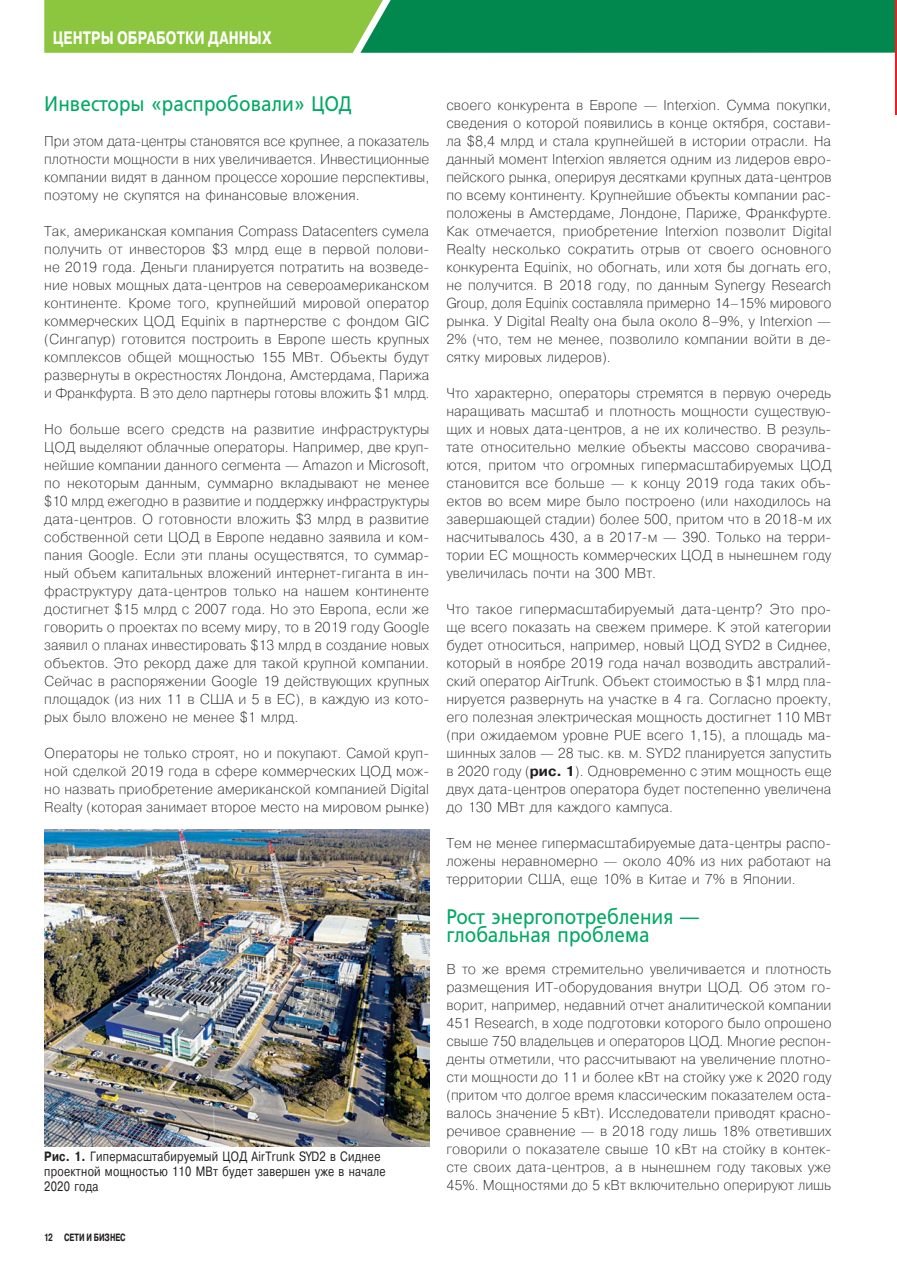
<style>
.page{position:relative;width:897px;height:1267px;background:#fff}
.page>*{position:absolute;margin:0;border:0;box-sizing:border-box;transform-origin:0 0}
.t1{font:21px/18px "Free Set";letter-spacing:.005em;color:#00a964;scale:.9 1}
.t2{font:700 18px "Pragmatica";letter-spacing:.01em;color:#fff;scale:.75 1}
.t3{font:200 14.25px/18px "Pragmatica";letter-spacing:.005em;color:#231f20;text-align:justify}
.t4{font:13.5px/15px "Pragmatica";letter-spacing:.025em;color:#231f20;scale:.8 1}
.t5{font:700 10.5px "Pragmatica";color:#231f20;scale:.7 1}
.s1{font-weight:700}
</style>
<div class="page">
<img style="left:44px;top:829px;width:385px;height:317px">
<hr style="left:895px;top:0;width:1px;height:115px;background:#ee1e23">
<svg style="left:44px;top:0;width:853px;height:53px;background:#38a04a"></svg>
<p class="t2" style="left:53px;top:26px;width:293px">Центры обработки данн ых</p>
<h1 class="t1" style="left:44px;top:95px;width:343px">Инвесторы «распробовали» ЦОД</h1>
<p class="t3" style="left:44px;top:131px;width:386px">При этом дата-центры становятся все крупнее, а показатель плотности мощности в них увеличивается. Инвестиционные компании видят в данном процессе хорошие перспективы, поэтому не скупятся на финансовые вложения.</p>
<p class="t3" style="left:44px;top:221px;width:387px">Так, американская компания Compass Datacenters сумела получить от инвесторов $3 млрд еще в первой полови&shy;не 2019 года. Деньги планируется потратить на возведе&shy;ние новых мощных дата-центров на североамериканском континенте. Кроме того, крупнейший мировой оператор коммерческих ЦОД Equinix в партнерстве с фондом GIC (Сингапур) готовится построить в Европе шесть крупных комплексов общей мощностью 155 МВт. Объекты будут развернуты в окрестностях Лондона, Амстердама, Парижа и Франкфурта. В это дело партнеры готовы вложить $1 млрд.</p>
<p class="t3" style="left:44px;top:419px;width:387px">Но больше всего средств на развитие инфраструктуры ЦОД выделяют облачные операторы. Например, две круп&shy;нейшие компании данного сегмента — Amazon и Microsoft, по некоторым данным, суммарно вкладывают не менее $10 млрд ежегодно в развитие и поддержку инфраструктуры дата-центров. О готовности вложить $3 млрд в развитие собственной сети ЦОД в Европе недавно заявила и ком&shy;пания Google. Если эти планы осуществятся, то суммар&shy;ный объем капитальных вложений интернет-гиганта в ин&shy;фраструктуру дата-центров только на нашем континенте достигнет $15 млрд c 2007 года. Но это Европа, если же говорить о проектах по всему миру, то в 2019 году Google заявил о планах инвестировать $13 млрд в создание новых объектов. Это рекорд даже для такой крупной компании.<br>Сейчас в распоряжении Google 19 действующих крупных площадок (из них 11 в США и 5 в ЕС), в каждую из кото&shy;рых было вложено не менее $1 млрд.</p>
<p class="t3" style="left:44px;top:743px;width:386px">Операторы не только строят, но и покупают. Самой круп&shy;ной сделкой 2019 года в сфере коммерческих ЦОД мож&shy;но назвать приобретение американской компанией Digital Realty (которая занимает второе место на мировом рынке)</p>
<p class="t4" style="left:44px;top:1148px;width:428px"><span class="s1">Рис. 1.</span> Гипермасштабируемый ЦОД AirTrunk SYD2 в Сиднее проектной мощностью 110 МВт будет завершен уже в начале<br>2020 года</p>
<p class="t5" style="left:44px;top:1230px;width:118px">12 СЕТИ И БИЗНЕС</p>
<p class="t3" style="left:446px;top:95px;width:387px">своего конкурента в Европе — Interxion. Сумма покупки, сведения о которой появились в конце октября, состави&shy;ла $8,4 млрд и стала крупнейшей в истории отрасли. На данный момент Interxion является одним из лидеров евро&shy;пейского рынка, оперируя десятками крупных дата-центров по всему континенту. Крупнейшие объекты компании рас&shy;положены в Амстердаме, Лондоне, Париже, Франкфурте.<br>Как отмечается, приобретение Interxion позволит Digital Realty несколько сократить отрыв от своего основного конкурента Equinix, но обогнать, или хотя бы догнать его, не получится. В 2018 году, по данным Synergy Research Group, доля Equinix составляла примерно 14–15% мирового рынка. У Digital Realty она была около 8–9%, у Interxion — 2% (что, тем не менее, позволило компании войти в де&shy;сятку мировых лидеров).</p>
<p class="t3" style="left:446px;top:383px;width:386px">Что характерно, операторы стремятся в первую очередь наращивать масштаб и плотность мощности существую&shy;щих и новых дата-центров, а не их количество. В резуль&shy;тате относительно мелкие объекты массово сворачива&shy;ются, притом что огромных гипермасштабируемых ЦОД становится все больше — к концу 2019 года таких объ&shy;ектов во всем мире было построено (или находилось на завершающей стадии) более 500, притом что в 2018‑м их насчитывалось 430, а в 2017‑м — 390. Только на терри&shy;тории ЕС мощность коммерческих ЦОД в нынешнем году увеличилась почти на 300 МВт.</p>
<p class="t3" style="left:446px;top:599px;width:387px">Что такое гипермасштабируемый дата-центр? Это про&shy;ще всего показать на свежем примере. К этой категории будет относиться, например, новый ЦОД SYD2 в Сиднее, который в ноябре 2019 года начал возводить австралий&shy;ский оператор AirTrunk. Объект стоимостью в $1 млрд пла&shy;нируется развернуть на участке в 4 га. Согласно проекту, его полезная электрическая мощность достигнет 110 МВт (при ожидаемом уровне PUE всего 1,15), а площадь ма&shy;шинных залов — 28 тыс. кв. м. SYD2 планируется запустить в 2020 году (<span class="s1">рис. 1</span>). Одновременно с этим мощность еще двух дата-центров оператора будет постепенно увеличена до 130 МВт для каждого кампуса.</p>
<p class="t3" style="left:446px;top:833px;width:386px">Тем не менее гипермасштабируемые дата-центры распо&shy;ложены неравномерно — около 40% из них работают на территории США, еще 10% в Китае и 7% в Японии.</p>
<h1 class="t1" style="left:446px;top:907px;width:282px">Рост энергопотребления — глобальная проблема</h1>
<p class="t3" style="left:446px;top:959px;width:386px">В то же время стремительно увеличивается и плотность размещения ИТ‑оборудования внутри ЦОД. Об этом го&shy;ворит, например, недавний отчет аналитической компании 451 Research, в ходе подготовки которого было опрошено свыше 750 владельцев и операторов ЦОД. Многие респон&shy;денты отметили, что рассчитывают на увеличение плотно&shy;сти мощности до 11 и более кВт на стойку уже к 2020 году (притом что долгое время классическим показателем оста&shy;валось значение 5 кВт). Исследователи приводят красно&shy;речивое сравнение — в 2018 году лишь 18% ответивших говорили о показателе свыше 10 кВт на стойку в контек&shy;сте своих дата-центров, а в нынешнем году таковых уже 45%. Мощностями до 5 кВт включительно оперируют лишь</p>
</div>
